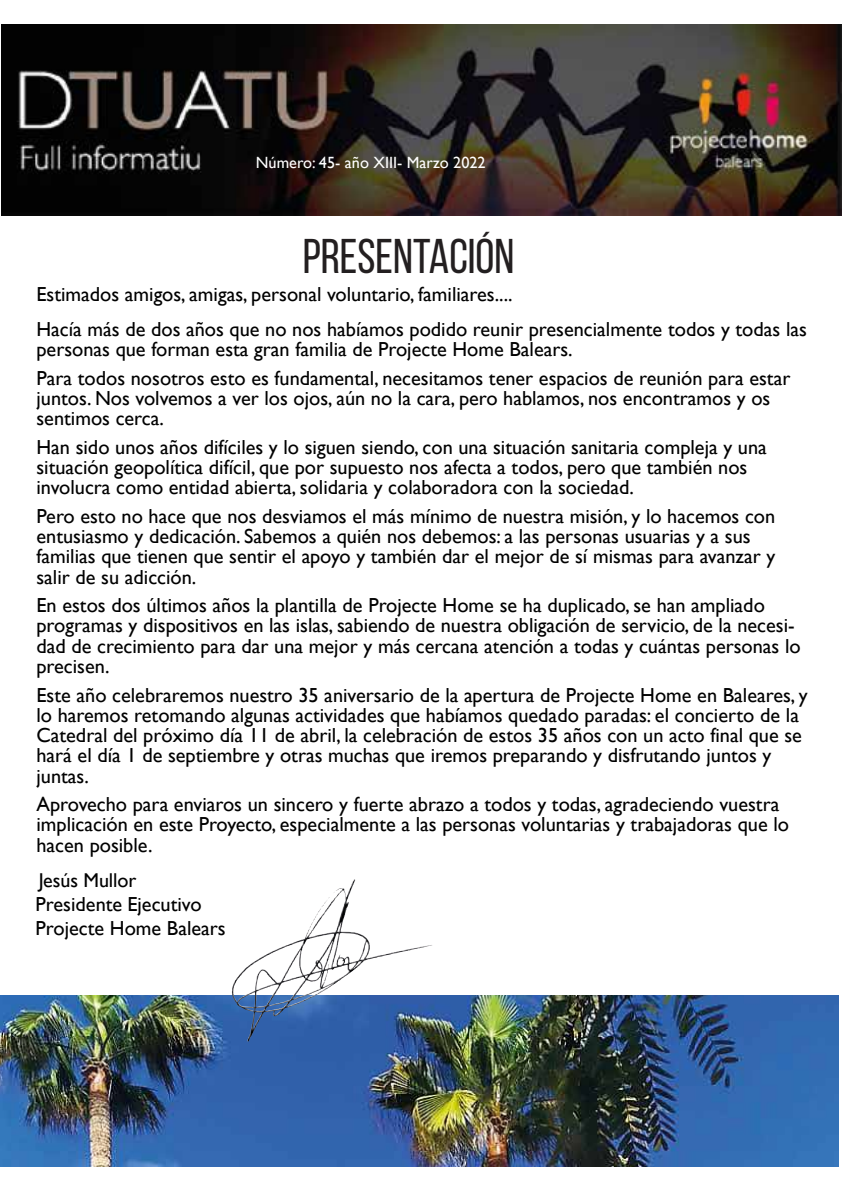
<style>
.page{position:relative;width:842px;height:1191px;background:#fff}
.page>*{position:absolute;margin:0;border:0;box-sizing:border-box;transform-origin:0 0}
.t1{font:48.8px "Bebas Neue";color:#231f20}
.t2{font:20.2px/20.2px "Gill Sans";color:#010101}
.t3{font:20px "Gill Sans";letter-spacing:-.005em;color:#010101}
.t4{font:16.2px "Gill Sans";color:#fff}
</style>
<div class="page">
<img style="left:1px;top:25px;width:840px;height:190px">
<img style="left:1px;top:996px;width:837px;height:170px">
<img style="left:285px;top:880px;width:69px;height:66px">
<p class="t4" style="left:256px;top:153px;width:231px">Número: 45- año XIII- Marzo 2022</p>
<h1 class="t1" style="left:303px;top:230px;width:213px">PRESENTACIÓN</h1>
<p class="t2" style="left:36px;top:277px;width:772px;line-height:34.8px">Estimados amigos, amigas, personal voluntario, familiares....<br>Hacía más de dos años que no nos habíamos podido reunir presencialmente todos y todas las</p>
<p class="t2" style="left:36px;top:336px;width:755px;line-height:28.4px">personas que forman esta gran familia de Projecte Home Balears.<br>Para todos nosotros esto es fundamental, necesitamos tener espacios de reunión para estar</p>
<p class="t2" style="left:36px;top:388px;width:735px">juntos. Nos volvemos a ver los ojos, aún no la cara, pero hablamos, nos encontramos y os sentimos cerca.</p>
<p class="t2" style="left:36px;top:437px;width:732px">Han sido unos años difíciles y lo siguen siendo, con una situación sanitaria compleja y una situación geopolítica difícil, que por supuesto nos afecta a todos, pero que también nos involucra como entidad abierta, solidaria y colaboradora con la sociedad.</p>
<p class="t2" style="left:36px;top:506px;width:740px">Pero esto no hace que nos desviamos el más mínimo de nuestra misión, y lo hacemos con entusiasmo y dedicación. Sabemos a quién nos debemos: a las personas usuarias y a sus familias que tienen que sentir el apoyo y también dar el mejor de sí mismas para avanzar y salir de su adicción.</p>
<p class="t2" style="left:36px;top:595px;width:766px">En estos dos últimos años la plantilla de Projecte Home se ha duplicado, se han ampliado programas y dispositivos en las islas, sabiendo de nuestra obligación de servicio, de la necesi&shy;dad de crecimiento para dar una mejor y más cercana atención a todas y cuántas personas lo precisen.</p>
<p class="t2" style="left:36px;top:685px;width:773px">Este año celebraremos nuestro 35 aniversario de la apertura de Projecte Home en Baleares, y lo haremos retomando algunas actividades que habíamos quedado paradas: el concierto de la Catedral del próximo día 11 de abril, la celebración de estos 35 años con un acto final que se hará el día 1 de septiembre y otras muchas que iremos preparando y disfrutando juntos y juntas.</p>
<p class="t2" style="left:36px;top:794px;width:754px">Aprovecho para enviaros un sincero y fuerte abrazo a todos y todas, agradeciendo vuestra implicación en este Proyecto, especialmente a las personas voluntarias y trabajadoras que lo hacen posible.</p>
<p class="t3" style="left:39px;top:868px;width:99px">Jesús Mullor</p>
<p class="t2" style="left:36px;top:892px;width:192px;line-height:24px">Presidente Ejecutivo<br>Projecte Home Balears</p>
</div>
